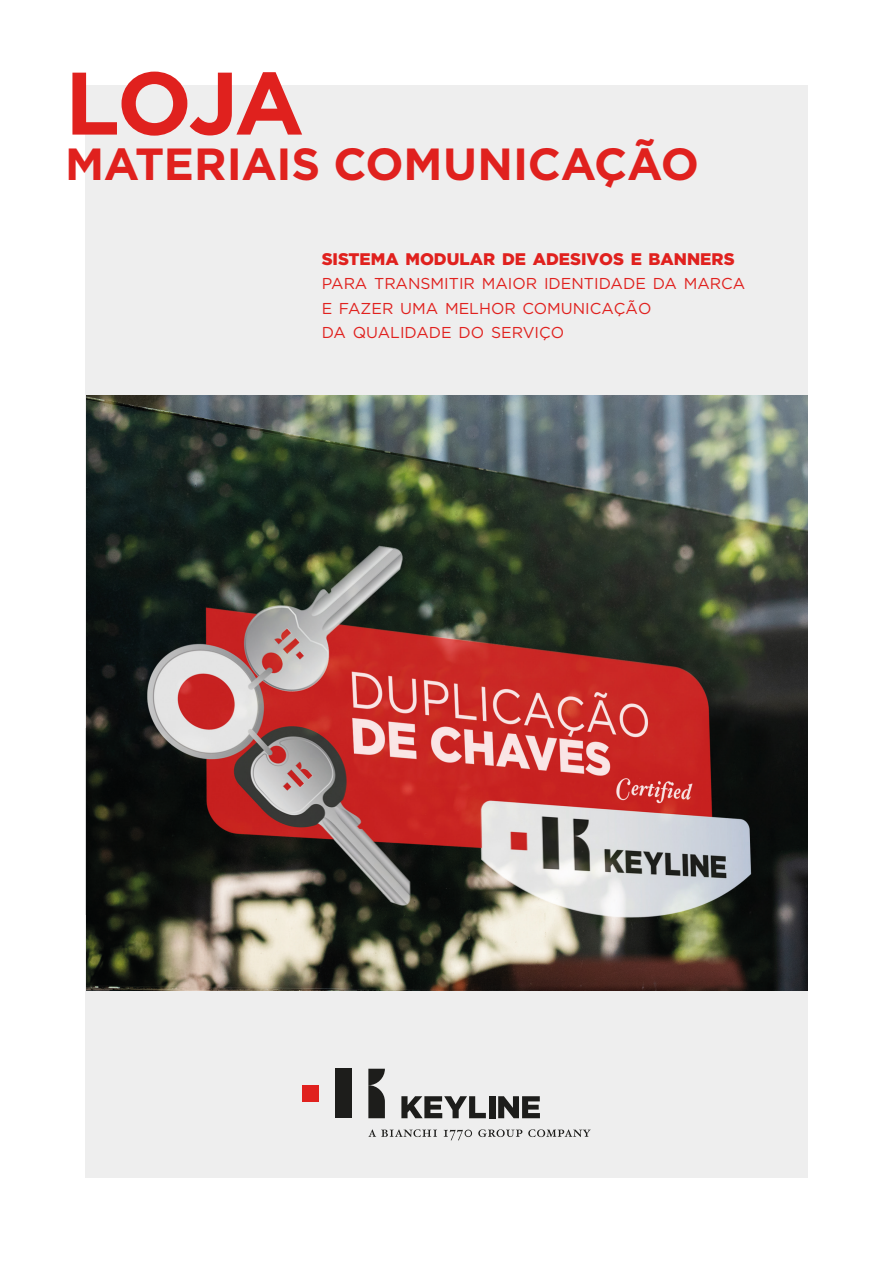
<style>
.page{position:relative;width:893px;height:1263px;background:#fff}
.page>*{position:absolute;margin:0;border:0;box-sizing:border-box;transform-origin:0 0}
.t1{font:700 88.5px "Gotham HTF";color:#e0211e}
.t2{font:700 45px "Gotham HTF";letter-spacing:-.005em;color:#e0211e}
.t3{font:900 16.8px "Gotham HTF";color:#e0211e}
.t4{font:15.75px/24px "Gotham HTF";color:#e0211e}
</style>
<div class="page">
<div style="left:85px;top:85px;width:723px;height:1093px;background:#eee"></div>
<img style="left:86px;top:395px;width:722px;height:596px">
<svg style="left:368px;top:1129px;width:69px;height:8px"></svg>
<svg style="left:444px;top:1129px;width:28px;height:11px"></svg>
<svg style="left:478px;top:1129px;width:44px;height:8px"></svg>
<svg style="left:528px;top:1129px;width:63px;height:8px"></svg>
<svg style="left:368px;top:1069px;width:17px;height:49px"></svg>
<div style="left:335px;top:1069px;width:17px;height:49px;background:#1d1d1b"></div>
<div style="left:302px;top:1085px;width:17px;height:17px;background:#e0211e"></div>
<svg style="left:401px;top:1096px;width:85px;height:22px"></svg>
<div style="left:489px;top:1096px;width:6px;height:22px;background:#1d1d1b"></div>
<svg style="left:498px;top:1096px;width:42px;height:22px"></svg>
<p class="t1" style="left:65px;top:52px;width:241px">LOJA</p>
<p class="t2" style="left:65px;top:138px;width:635px">MATERIAIS COMUNICAÇÃO</p>
<p class="t3" style="left:322px;top:250px;width:414px">SISTEMA MODULAR DE ADESIVOS E BANNERS</p>
<p class="t4" style="left:322px;top:272px;width:425px">PARA TRANSMITIR MAIOR IDENTIDADE DA MARCA<br>E FAZER UMA MELHOR COMUNICAÇÃO<br>DA QUALIDADE DO SERVIÇO</p>
</div>
